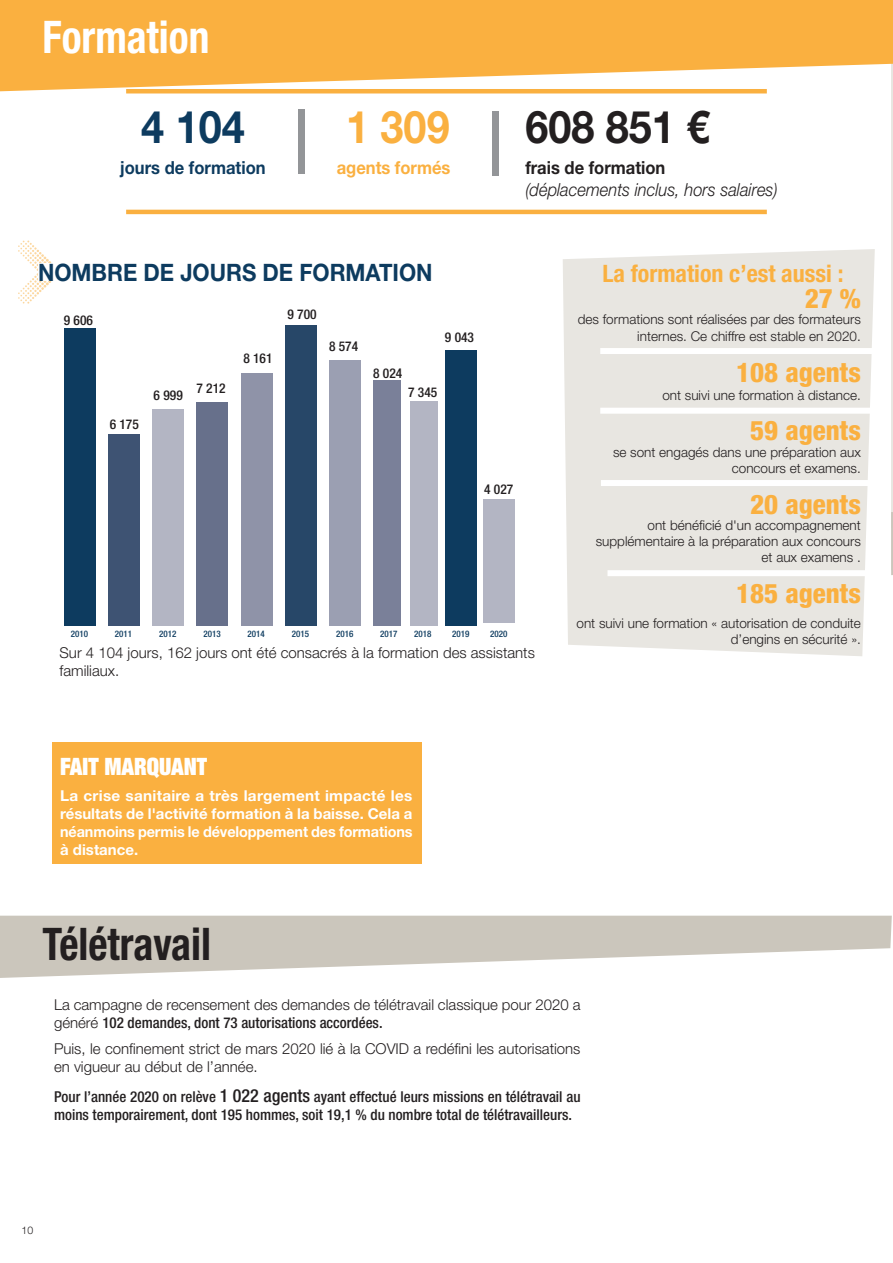
<style>
.page{position:relative;width:893px;height:1263px;background:#fff}
.page>*{position:absolute;margin:0;border:0;box-sizing:border-box;transform-origin:0 0}
.t1{font:700 64.5px "Helvetica Neue LT Pro";color:#939598;scale:.92 1}
.t2{font:700 condensed 45px "Helvetica Neue LT Pro";color:#231f20;scale:.92 1}
.t3{font:700 condensed 45px "Helvetica Neue LT Pro";color:#fff;scale:.92 1}
.t4{font:700 45px "Helvetica Neue LT Pro";color:#231f20;scale:.92 1}
.t5{font:700 45px "Helvetica Neue LT Pro";color:#0d3b5f;scale:.92 1}
.t6{font:700 45px "Helvetica Neue LT Pro";color:#fab040;scale:.92 1}
.t7{font:800 condensed 27px "Helvetica Neue LT Pro";color:#fab040}
.t8{font:700 24px "Helvetica Neue LT Pro";color:#0d3b5f;scale:.92 1}
.t9{font:700 condensed 24px "Helvetica Neue LT Pro";color:#fab040}
.t10{font:900 condensed 24px "Helvetica Neue LT Pro";color:#fff;scale:.92 1}
.t11{font:italic 300 18px/21.6px "Helvetica Neue LT Pro";color:#231f20;scale:.92 1}
.t12{font:700 18px "Helvetica Neue LT Pro";color:#0d3b5f;scale:.92 1}
.t13{font:700 18px "Helvetica Neue LT Pro";color:#fab040;scale:.92 1}
.t14{font:300 15px/18px "Helvetica Neue LT Pro";color:#231f20}
.t15{font:500 condensed 15px/18px "Helvetica Neue LT Pro";color:#231f20}
.t16{font:700 15px/18px "Helvetica Neue LT Pro";letter-spacing:-.01em;color:#fff;text-align:justify}
.t17{font:300 13.5px/16.2px "Helvetica Neue LT Pro";color:#231f20;text-align:right}
.t18{font:500 condensed 13.5px "Helvetica Neue LT Pro";color:#231f20}
.t19{font:300 10.5px "Helvetica Neue LT Pro";color:#231f20}
.t20{font:500 condensed 9px "Helvetica Neue LT Pro";color:#0d3b5f}
.s1{font-weight:700;font-style:normal}
.s2{font-weight:500;font-stretch:condensed}
.s3{font-size:18px}
</style>
<div class="page">
<hr style="left:892px;top:1px;width:1px;height:526px;background:#e8e6e1">
<hr style="left:891px;top:512px;width:2px;height:63px;background:#cbc6bc">
<svg style="left:0;top:916px;width:892px;height:62px;fill:#cbc6bc"></svg>
<svg style="left:0;top:0;width:893px;height:91px;background:#faba59"></svg>
<div style="left:52px;top:742px;width:370px;height:122px;background:#fab040"></div>
<div style="left:563px;top:249px;width:312px;height:407px;background:#e8e6e1"></div>
<div style="left:600px;top:348px;width:284px;height:6px;background:#fff"></div>
<div style="left:600px;top:408px;width:284px;height:6px;background:#fff"></div>
<div style="left:601px;top:480px;width:283px;height:6px;background:#fff"></div>
<div style="left:607px;top:570px;width:284px;height:6px;background:#fff"></div>
<hr style="left:126px;top:89px;width:641px;height:4px;background:#fab040">
<hr style="left:126px;top:210px;width:641px;height:4px;background:#fab040">
<svg style="left:18px;top:241px;width:34px;height:63px"></svg>
<div style="left:38px;top:263px;width:395px;height:18px;background:#fff"></div>
<div style="left:329px;top:360px;width:32px;height:266px;background:#9b9fb2"></div>
<div style="left:285px;top:325px;width:32px;height:301px;background:#274768"></div>
<div style="left:241px;top:373px;width:32px;height:253px;background:#8f93a8"></div>
<div style="left:196px;top:402px;width:32px;height:224px;background:#67708b"></div>
<div style="left:152px;top:409px;width:32px;height:217px;background:#b3b5c3"></div>
<div style="left:108px;top:434px;width:32px;height:192px;background:#3e5373"></div>
<div style="left:64px;top:328px;width:32px;height:298px;background:#0d3b5f"></div>
<div style="left:373px;top:381px;width:28px;height:245px;background:#7a8099"></div>
<div style="left:410px;top:401px;width:27px;height:224px;background:#b3b5c3"></div>
<div style="left:445px;top:350px;width:32px;height:275px;background:#0d3b5f"></div>
<div style="left:483px;top:499px;width:32px;height:123px;background:#b3b5c3"></div>
<p class="t3" style="left:43px;top:10px;width:183px">Formation</p>
<p class="t1" style="left:295px;top:97px;width:16px">|</p>
<p class="t1" style="left:488px;top:98px;width:16px">|</p>
<p class="t5" style="left:141px;top:98px;width:114px">4 104</p>
<p class="t6" style="left:346px;top:98px;width:114px">1 309</p>
<p class="t4" style="left:525px;top:98px;width:202px">608 851 €</p>
<p class="t12" style="left:120px;top:157px;width:159px">jours de formation</p>
<p class="t13" style="left:337px;top:157px;width:125px">agents formés</p>
<p class="t11" style="left:525px;top:157px;width:276px"><span class="s1">frais de formation<br></span>(déplacements inclus, hors salaires)</p>
<p class="t8" style="left:38px;top:257px;width:430px">NOMBRE DE JOURS DE FORMATION</p>
<p class="t18" style="left:64px;top:312px;width:31px">9 606</p>
<p class="t18" style="left:288px;top:306px;width:31px">9 700</p>
<p class="t18" style="left:110px;top:416px;width:31px">6 175</p>
<p class="t18" style="left:154px;top:387px;width:31px">6 999</p>
<p class="t18" style="left:196px;top:381px;width:31px">7 212</p>
<p class="t18" style="left:243px;top:351px;width:31px">8 161</p>
<p class="t18" style="left:329px;top:338px;width:31px">8 574</p>
<p class="t18" style="left:373px;top:365px;width:31px">8 024</p>
<p class="t18" style="left:408px;top:384px;width:31px">7 345</p>
<p class="t18" style="left:445px;top:329px;width:31px">9 043</p>
<p class="t18" style="left:484px;top:481px;width:31px">4 027</p>
<p class="t20" style="left:71px;top:629px;width:19px">2010</p>
<p class="t20" style="left:115px;top:629px;width:19px">2011</p>
<p class="t20" style="left:159px;top:629px;width:19px">2012</p>
<p class="t20" style="left:203px;top:629px;width:19px">2013</p>
<p class="t20" style="left:248px;top:629px;width:19px">2014</p>
<p class="t20" style="left:292px;top:629px;width:19px">2015</p>
<p class="t20" style="left:336px;top:629px;width:19px">2016</p>
<p class="t20" style="left:380px;top:629px;width:19px">2017</p>
<p class="t20" style="left:414px;top:629px;width:19px">2018</p>
<p class="t20" style="left:452px;top:629px;width:19px">2019</p>
<p class="t20" style="left:490px;top:629px;width:19px">2020</p>
<p class="t14" style="left:60px;top:644px;width:477px">Sur 4 104 jours, 162 jours ont été consacrés à la formation des assistants familiaux.</p>
<p class="t10" style="left:60px;top:750px;width:161px">FAIT MARQUANT</p>
<p class="t16" style="left:60px;top:786px;width:354px">La crise sanitaire a très largement impacté les résultats de l'activité formation à la baisse. Cela a néanmoins permis le développement des formations à distance.</p>
<p class="t2" style="left:43px;top:917px;width:185px">Télétravail</p>
<p class="t9" style="left:602px;top:259px;width:243px">La formation c’est aussi :</p>
<p class="t7" style="left:805px;top:282px;width:58px">27 %</p>
<p class="t17" style="left:578px;top:311px;width:285px">des formations sont réalisées par des formateurs internes. Ce chiffre est stable en 2020.</p>
<p class="t7" style="left:736px;top:355px;width:126px">108 agents</p>
<p class="t17" style="left:662px;top:386px;width:200px">ont suivi une formation à distance.</p>
<p class="t7" style="left:750px;top:414px;width:112px">59 agents</p>
<p class="t17" style="left:613px;top:443px;width:249px">se sont engagés dans une préparation aux concours et examens.</p>
<p class="t7" style="left:750px;top:488px;width:112px">20 agents</p>
<p class="t17" style="left:596px;top:517px;width:267px">ont bénéficié d'un accompagnement supplémentaire à la préparation aux concours et aux examens .</p>
<p class="t7" style="left:736px;top:577px;width:126px">185 agents</p>
<p class="t17" style="left:577px;top:615px;width:286px">ont suivi une formation « autorisation de conduite d’engins en sécurité ».</p>
<p class="t14" style="left:54px;top:995px;width:528px">La campagne de recensement des demandes de télétravail classique pour 2020 a généré <span class="s2">102 demandes, dont 73 autorisations accordées.</span></p>
<p class="t14" style="left:54px;top:1040px;width:528px">Puis, le confinement strict de mars 2020 lié à la COVID a redéfini les autorisations en vigueur au début de l’année.</p>
<p class="t15" style="left:54px;top:1088px;width:528px">Pour l’année 2020 on relève <span class="s3">1 022 agents</span> ayant effectué leurs missions en télétravail au moins temporairement, dont 195 hommes, soit 19,1 % du nombre total de télétravailleurs.</p>
<p class="t19" style="left:22px;top:1224px;width:13px">10</p>
</div>
